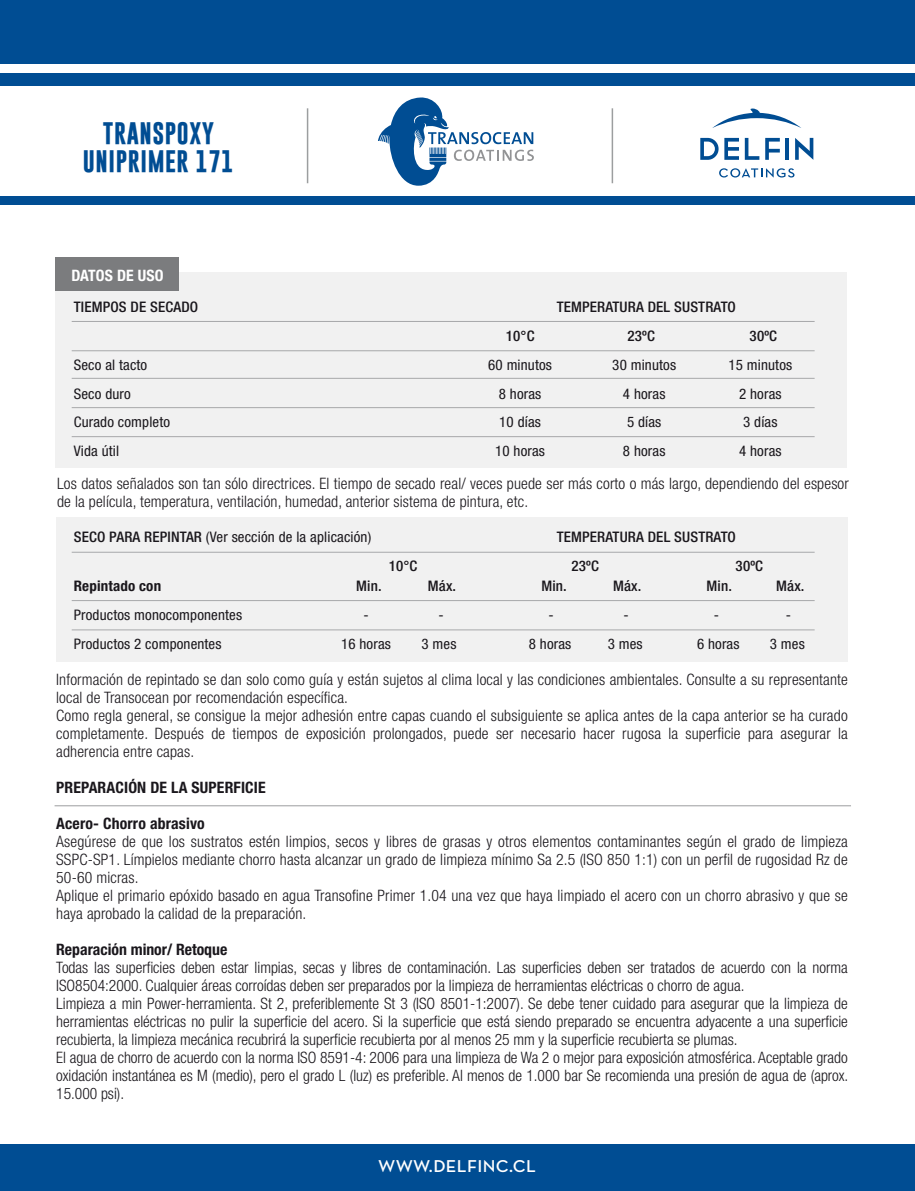
<style>
.page{position:relative;width:915px;height:1191px;background:#fff}
.page>*{position:absolute;margin:0;border:0;box-sizing:border-box;transform-origin:0 0}
.t1{font:700 22.5px/28.5px "Gobold";letter-spacing:.025em;color:#004d93;text-align:center}
.t2{font:600 17.4px "Neutra Text";letter-spacing:.02em;color:#fff}
.t3{font:300 condensed 15.75px/18px "Helvetica Neue LT Std";letter-spacing:.01em;color:#1a171c}
.t4{font:700 condensed 15.75px "Helvetica Neue LT Std";letter-spacing:.01em;color:#1a171c}
.t5{font:700 condensed 15.75px "Helvetica Neue LT Std";letter-spacing:.01em;color:#fff}
.t6{font:condensed 14.55px "Helvetica Neue LT Std";letter-spacing:.01em;color:#1a171c}
.t7{font:500 condensed 14.55px "Helvetica Neue LT Std";letter-spacing:.01em;color:#1a171c}
.t8{font:700 condensed 14.55px "Helvetica Neue LT Std";letter-spacing:.01em;color:#1a171c}
.s1{font-weight:500}
</style>
<div class="page">
<hr style="left:55px;top:805px;width:795px;height:1px;background:#9c9e9f">
<div style="left:0;top:1144px;width:914px;height:46px;background:#004d93"></div>
<div style="left:56px;top:272px;width:790px;height:196px;background:#f1f1f1"></div>
<hr style="left:72px;top:321px;width:742px;height:1px;background:#a7a8aa">
<hr style="left:72px;top:350px;width:742px;height:1px;background:#a7a8aa">
<hr style="left:72px;top:378px;width:742px;height:1px;background:#a7a8aa">
<hr style="left:72px;top:407px;width:742px;height:1px;background:#a7a8aa">
<hr style="left:72px;top:436px;width:742px;height:1px;background:#a7a8aa">
<div style="left:56px;top:257px;width:123px;height:34px;background:#7b7c7e"></div>
<div style="left:56px;top:517px;width:791px;height:144px;background:#f1f1f1"></div>
<hr style="left:72px;top:552px;width:742px;height:1px;background:#a7a8aa">
<hr style="left:72px;top:600px;width:742px;height:1px;background:#a7a8aa">
<hr style="left:72px;top:629px;width:742px;height:1px;background:#a7a8aa">
<div style="left:0;top:0;width:914px;height:85px;background:#004d93"></div>
<div style="left:0;top:196px;width:914px;height:8px;background:#004d93"></div>
<div style="left:0;top:64px;width:914px;height:8px;background:#fff"></div>
<svg style="left:700px;top:138px;width:18px;height:22px"></svg>
<svg style="left:724px;top:138px;width:14px;height:22px"></svg>
<svg style="left:744px;top:138px;width:15px;height:22px"></svg>
<svg style="left:765px;top:138px;width:14px;height:22px"></svg>
<hr style="left:785px;top:138px;width:4px;height:22px;background:#004d93">
<svg style="left:795px;top:138px;width:18px;height:22px"></svg>
<svg style="left:719px;top:168px;width:75px;height:9px"></svg>
<svg style="left:712px;top:108px;width:89px;height:20px"></svg>
<hr style="left:307px;top:108px;width:1px;height:75px;background:#9c9e9f">
<hr style="left:611px;top:108px;width:2px;height:75px;background:#9c9e9f">
<svg style="left:378px;top:97px;width:155px;height:89px"></svg>
<h1 class="t1" style="left:83px;top:119px;width:152px">TRANSPOXY<br>UNIPRIMER 171</h1>
<p class="t5" style="left:71px;top:266px;width:94px">DATOS DE USO</p>
<p class="t7" style="left:74px;top:298px;width:126px">TIEMPOS DE SECADO</p>
<p class="t7" style="left:556px;top:298px;width:180px">TEMPERATURA DEL SUSTRATO</p>
<p class="t7" style="left:505px;top:327px;width:30px">10°C</p>
<p class="t7" style="left:627px;top:327px;width:29px">23ºC</p>
<p class="t7" style="left:749px;top:327px;width:29px">30ºC</p>
<p class="t6" style="left:74px;top:356px;width:75px">Seco al tacto</p>
<p class="t6" style="left:488px;top:356px;width:65px">60 minutos</p>
<p class="t6" style="left:612px;top:356px;width:65px">30 minutos</p>
<p class="t6" style="left:728px;top:356px;width:65px">15 minutos</p>
<p class="t6" style="left:74px;top:385px;width:58px">Seco duro</p>
<p class="t6" style="left:498px;top:385px;width:44px">8 horas</p>
<p class="t6" style="left:622px;top:385px;width:44px">4 horas</p>
<p class="t6" style="left:738px;top:385px;width:44px">2 horas</p>
<p class="t6" style="left:74px;top:414px;width:98px">Curado completo</p>
<p class="t6" style="left:499px;top:414px;width:43px">10 días</p>
<p class="t6" style="left:627px;top:414px;width:36px">5 días</p>
<p class="t6" style="left:742px;top:414px;width:36px">3 días</p>
<p class="t6" style="left:74px;top:443px;width:47px">Vida útil</p>
<p class="t6" style="left:495px;top:443px;width:51px">10 horas</p>
<p class="t6" style="left:622px;top:443px;width:44px">8 horas</p>
<p class="t6" style="left:738px;top:443px;width:44px">4 horas</p>
<p class="t3" style="left:57px;top:474px;width:793px">Los datos señalados son tan sólo directrices. El tiempo de secado real/ veces puede ser más corto o más largo, dependiendo del espesor de la película, temperatura, ventilación, humedad, anterior sistema de pintura, etc.</p>
<p class="t6" style="left:74px;top:529px;width:299px"><span class="s1">SECO PARA REPINTAR</span> (Ver sección de la aplicación)</p>
<p class="t7" style="left:556px;top:528px;width:180px">TEMPERATURA DEL SUSTRATO</p>
<p class="t7" style="left:388px;top:557px;width:30px">10°C</p>
<p class="t7" style="left:571px;top:557px;width:29px">23ºC</p>
<p class="t7" style="left:735px;top:557px;width:29px">30ºC</p>
<p class="t8" style="left:74px;top:577px;width:89px">Repintado con</p>
<p class="t7" style="left:356px;top:577px;width:27px">Min.</p>
<p class="t7" style="left:428px;top:577px;width:30px">Máx.</p>
<p class="t7" style="left:541px;top:577px;width:27px">Min.</p>
<p class="t7" style="left:613px;top:577px;width:30px">Máx.</p>
<p class="t7" style="left:706px;top:577px;width:27px">Min.</p>
<p class="t7" style="left:776px;top:577px;width:30px">Máx.</p>
<p class="t6" style="left:74px;top:606px;width:170px">Productos monocomponentes</p>
<p class="t6" style="left:363px;top:606px;width:7px">-</p>
<p class="t6" style="left:438px;top:606px;width:7px">-</p>
<p class="t6" style="left:548px;top:606px;width:7px">-</p>
<p class="t6" style="left:623px;top:606px;width:7px">-</p>
<p class="t6" style="left:713px;top:606px;width:7px">-</p>
<p class="t6" style="left:785px;top:606px;width:7px">-</p>
<p class="t6" style="left:74px;top:635px;width:149px">Productos 2 componentes</p>
<p class="t6" style="left:341px;top:635px;width:51px">16 horas</p>
<p class="t6" style="left:421px;top:635px;width:36px">3 mes</p>
<p class="t6" style="left:528px;top:635px;width:44px">8 horas</p>
<p class="t6" style="left:607px;top:635px;width:36px">3 mes</p>
<p class="t6" style="left:696px;top:635px;width:44px">6 horas</p>
<p class="t6" style="left:769px;top:635px;width:36px">3 mes</p>
<p class="t3" style="left:56px;top:670px;width:792px">Información de repintado se dan solo como guía y están sujetos al clima local y las condiciones ambientales. Consulte a su representante local de Transocean por recomendación específica.<br>Como regla general, se consigue la mejor adhesión entre capas cuando el subsiguiente se aplica antes de la capa anterior se ha curado completamente. Después de tiempos de exposición prolongados, puede ser necesario hacer rugosa la superficie para asegurar la adherencia entre capas.</p>
<p class="t4" style="left:56px;top:778px;width:211px">PREPARACIÓN DE LA SUPERFICIE</p>
<p class="t4" style="left:56px;top:814px;width:150px">Acero- Chorro abrasivo</p>
<p class="t3" style="left:56px;top:832px;width:792px">Asegúrese de que los sustratos estén limpios, secos y libres de grasas y otros elementos contaminantes según el grado de limpieza SSPC-SP1. Límpielos mediante chorro hasta alcanzar un grado de limpieza mínimo Sa 2.5 (ISO 850 1:1) con un perfil de rugosidad Rz de 50-60 micras.<br>Aplique el primario epóxido basado en agua Transofine Primer 1.04 una vez que haya limpiado el acero con un chorro abrasivo y que se haya aprobado la calidad de la preparación.</p>
<p class="t4" style="left:56px;top:940px;width:172px">Reparación minor/ Retoque</p>
<p class="t3" style="left:56px;top:958px;width:793px">Todas las superficies deben estar limpias, secas y libres de contaminación. Las superficies deben ser tratados de acuerdo con la norma ISO8504:2000. Cualquier áreas corroídas deben ser preparados por la limpieza de herramientas eléctricas o chorro de agua.<br>Limpieza a min Power-herramienta. St 2, preferiblemente St 3 (ISO 8501-1:2007). Se debe tener cuidado para asegurar que la limpieza de herramientas eléctricas no pulir la superficie del acero. Si la superficie que está siendo preparado se encuentra adyacente a una superficie recubierta, la limpieza mecánica recubrirá la superficie recubierta por al menos 25 mm y la superficie recubierta se plumas.<br>El agua de chorro de acuerdo con la norma ISO 8591-4: 2006 para una limpieza de Wa 2 o mejor para exposición atmosférica. Aceptable grado oxidación instantánea es M (medio), pero el grado L (luz) es preferible. Al menos de 1.000 bar Se recomienda una presión de agua de (aprox.<br>15.000 psi).</p>
<p class="t2" style="left:378px;top:1155px;width:159px">WWW.DELFINC.CL</p>
</div>
